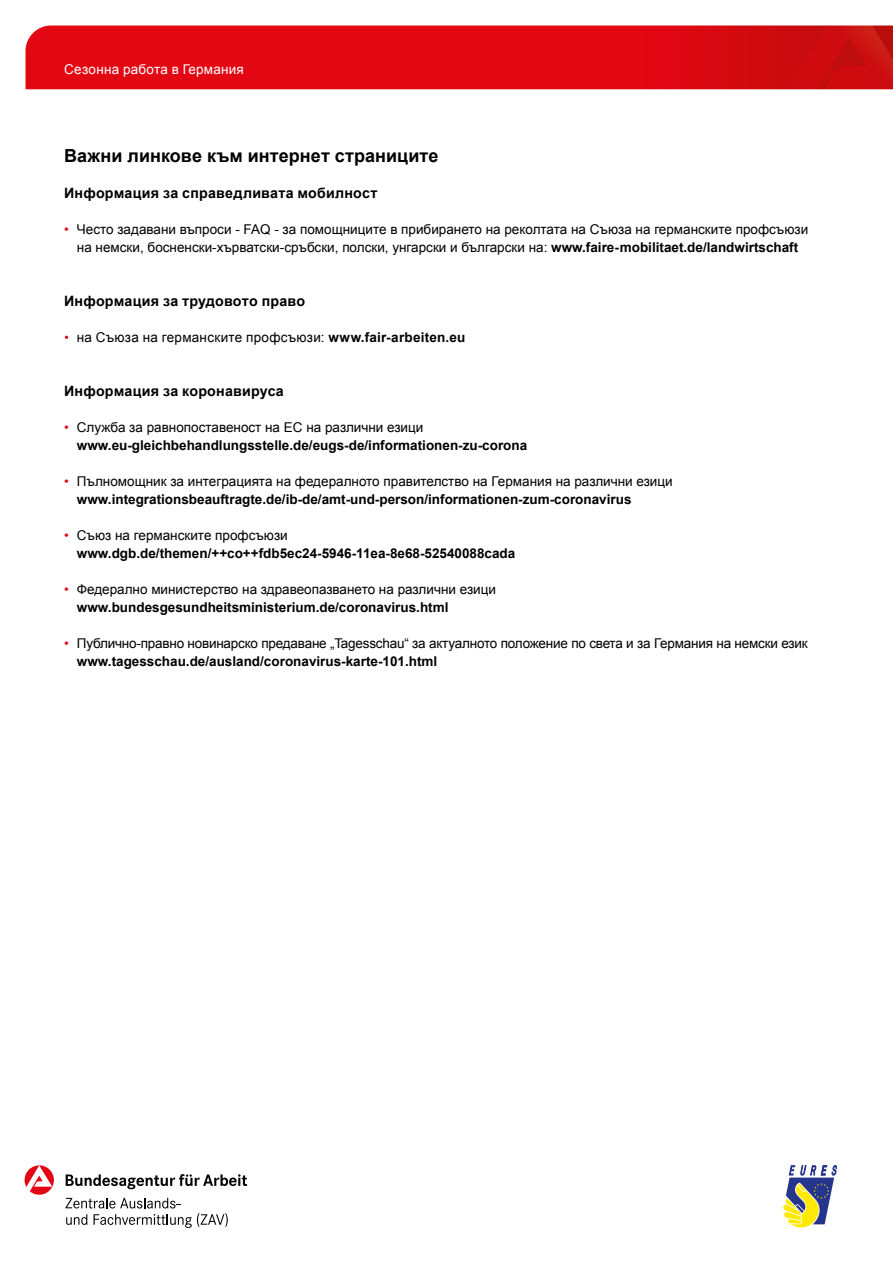
<style>
.page{position:relative;width:893px;height:1263px;background:#fff}
.page>*{position:absolute;margin:0;border:0;box-sizing:border-box;transform-origin:0 0}
.t1{font:700 18px "Arial";letter-spacing:.005em;color:#000}
.t2{font:700 14.25px "Arial";letter-spacing:.015em;color:#000}
.t3{font:13.5px/18px "Arial";color:#000}
.t4{font:700 13.5px/18px "Arial";color:#000}
.t5{font:13.5px "Arial";letter-spacing:.02em;color:#000}
.t6{font:13.5px "Arial";letter-spacing:.02em;color:#fff}
.s1{color:#e30613}
.s2{font-weight:700}
.s3{font-weight:400;color:#e30613}
.s4{font-weight:400}
</style>
<div class="page">
<img style="left:26px;top:26px;width:867px;height:63px">
<svg style="left:66px;top:1174px;width:181px;height:15px"></svg>
<svg style="left:25px;top:1165px;width:29px;height:30px"></svg>
<svg style="left:66px;top:1198px;width:162px;height:30px"></svg>
<svg style="left:783px;top:1165px;width:54px;height:62px"></svg>
<p class="t6" style="left:64px;top:61px;width:181px">Сезонна работа в Германия</p>
<h1 class="t1" style="left:64px;top:144px;width:376px">Важни линкове към интернет страниците</h1>
<h2 class="t2" style="left:64px;top:183px;width:315px">Информация за справедливата мобилност</h2>
<p class="t3" style="left:64px;top:220px;width:745px;text-align:center"><span class="s1">•</span> Често задавани въпроси - FAQ - за помощниците в прибирането на реколтата на Съюза на германските профсъюзи на немски, босненски-хърватски-сръбски, полски, унгарски и български на: <span class="s2">www.faire-mobilitaet.de/landwirtschaft</span></p>
<h2 class="t2" style="left:64px;top:291px;width:242px">Информация за трудовото право</h2>
<p class="t5" style="left:77px;top:328px;width:390px">на Съюза на германските профсъюзи: <span class="s2">www.fair-arbeiten.eu</span></p>
<h2 class="t2" style="left:64px;top:381px;width:221px">Информация за коронавируса</h2>
<p class="t4" style="left:77px;top:419px;width:452px;text-indent:-13px"><span class="s3">•</span> <span class="s4">Служба за равнопоставеност на ЕС на различни езици </span>www.eu-gleichbehandlungsstelle.de/eugs-de/informationen-zu-corona</p>
<p class="t4" style="left:77px;top:473px;width:597px;text-indent:-13px"><span class="s3">•</span> <span class="s4">Пълномощник за интеграцията на федералното правителство на Германия на различни езици </span>www.integrationsbeauftragte.de/ib-de/amt-und-person/informationen-zum-coronavirus</p>
<p class="t4" style="left:77px;top:527px;width:440px;text-indent:-13px"><span class="s3">•</span> <span class="s4">Съюз на германските профсъюзи </span>www.dgb.de/themen/++co++fdb5ec24-5946-11ea-8e68-52540088cada</p>
<p class="t3" style="left:77px;top:580px;width:421px;text-indent:-13px"><span class="s1">•</span> Федерално министерство на здравеопазването на различни езици <span class="s2">www.bundesgesundheitsministerium.de/coronavirus.html</span></p>
<p class="t3" style="left:77px;top:634px;width:732px;text-indent:-13px"><span class="s1">•</span> Публично-правно новинарско предаване „Tagesschau“ за актуалното положение по света и за Германия на немски език <span class="s2">www.tagesschau.de/ausland/coronavirus-karte-101.html</span></p>
</div>
